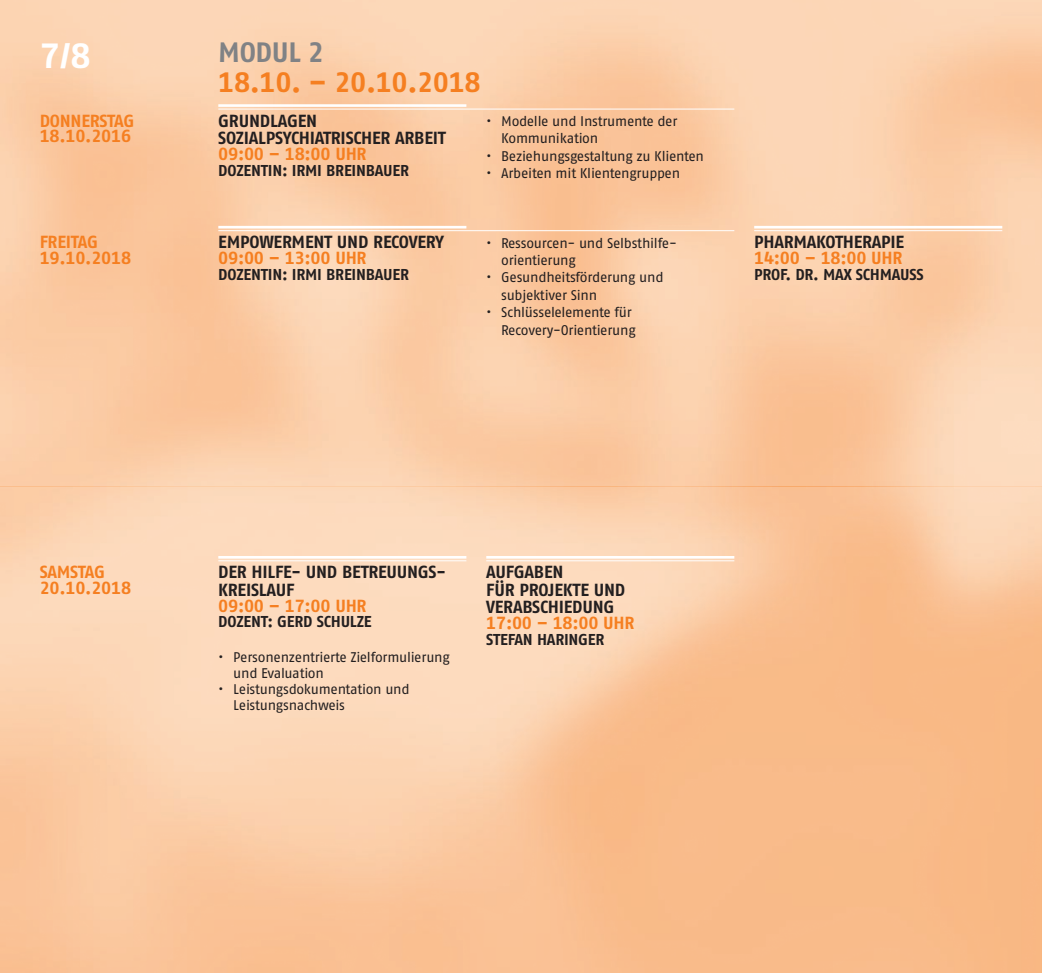
<style>
.page{position:relative;width:1042px;height:973px;background:#fff}
.page>*{position:absolute;margin:0;border:0;box-sizing:border-box;transform-origin:0 0}
.t1{font:700 35px "AWO Fago Office";color:#fff}
.t2{font:700 28px "AWO Fago Office";letter-spacing:-.015em;color:#f57f21}
.t3{font:700 28px "AWO Fago Office";letter-spacing:-.015em;color:#808285}
.t4{font:700 17.5px/17.3px "AWO Fago Office";letter-spacing:-.015em;color:#231f20}
.t5{font:700 17.5px/15.8px "AWO Fago Office";letter-spacing:-.015em;color:#f57f21}
.t6{font:700 15.75px "AWO Fago Office";letter-spacing:-.015em;color:#231f20}
.t7{font:14px/17.3px "AWO Fago Office";letter-spacing:-.015em;color:#231f20}
</style>
<div class="page">
<h1 class="t1" style="left:40px;top:35px;width:53px">7/8</h1>
<h2 class="t3" style="left:218px;top:36px;width:107px">MODUL 2</h2>
<h2 class="t2" style="left:218px;top:66px;width:264px">18.10. – 20.10.2018</h2>
<p class="t5" style="left:40px;top:112px;width:96px">DONNERSTAG<br>18.10.2016</p>
<p class="t4" style="left:218px;top:112px;width:229px">GRUNDLAGEN<br>SOZIALPSYCHIATRISCHER ARBEIT</p>
<p class="t5" style="left:218px;top:146px;width:150px">09:00 – 18:00 UHR</p>
<p class="t6" style="left:218px;top:161px;width:192px">DOZENTIN: IRMI BREINBAUER</p>
<p class="t7" style="left:501px;top:112px;width:178px;text-indent:-15px">• Modelle und Instrumente der<br>Kommunikation</p>
<p class="t7" style="left:486px;top:147px;width:219px">• Beziehungsgestaltung zu Klienten</p>
<p class="t7" style="left:486px;top:164px;width:195px">• Arbeiten mit Klientengruppen</p>
<p class="t5" style="left:40px;top:234px;width:93px">FREITAG<br>19.10.2018</p>
<p class="t4" style="left:218px;top:233px;width:227px">EMPOWERMENT UND RECOVERY</p>
<p class="t5" style="left:218px;top:250px;width:150px">09:00 – 13:00 UHR</p>
<p class="t6" style="left:218px;top:265px;width:192px">DOZENTIN: IRMI BREINBAUER</p>
<p class="t7" style="left:501px;top:234px;width:177px;text-indent:-15px">• Ressourcen- und Selbsthilfe&shy;orientierung</p>
<p class="t7" style="left:501px;top:269px;width:164px;text-indent:-15px">• Gesundheitsförderung und subjektiver Sinn</p>
<p class="t7" style="left:486px;top:303px;width:151px;text-align:right">• Schlüsselelemente für<br>Recovery-Orientierung</p>
<p class="t4" style="left:754px;top:233px;width:152px">PHARMAKOTHERAPIE</p>
<p class="t5" style="left:754px;top:250px;width:150px">14:00 – 18:00 UHR</p>
<p class="t6" style="left:754px;top:265px;width:171px">PROF. DR. MAX SCHMAUSS</p>
<p class="t5" style="left:40px;top:564px;width:93px">SAMSTAG<br>20.10.2018</p>
<p class="t4" style="left:218px;top:563px;width:229px">DER HILFE- UND BETREUUNGS-<br>KREISLAUF</p>
<p class="t5" style="left:218px;top:597px;width:150px">09:00 – 17:00 UHR</p>
<p class="t6" style="left:218px;top:612px;width:155px">DOZENT: GERD SCHULZE</p>
<p class="t7" style="left:233px;top:649px;width:218px;line-height:15.8px;text-indent:-15px">• Personenzentrierte Zielformulierung und Evaluation</p>
<p class="t7" style="left:233px;top:681px;width:178px;line-height:15.8px;text-indent:-15px">• Leistungsdokumentation und<br>Leistungsnachweis</p>
<p class="t4" style="left:486px;top:563px;width:141px">AUFGABEN<br>FÜR PROJEKTE UND<br>VERABSCHIEDUNG</p>
<p class="t5" style="left:486px;top:614px;width:150px">17:00 – 18:00 UHR</p>
<p class="t6" style="left:486px;top:630px;width:120px">STEFAN HARINGER</p>
</div>
